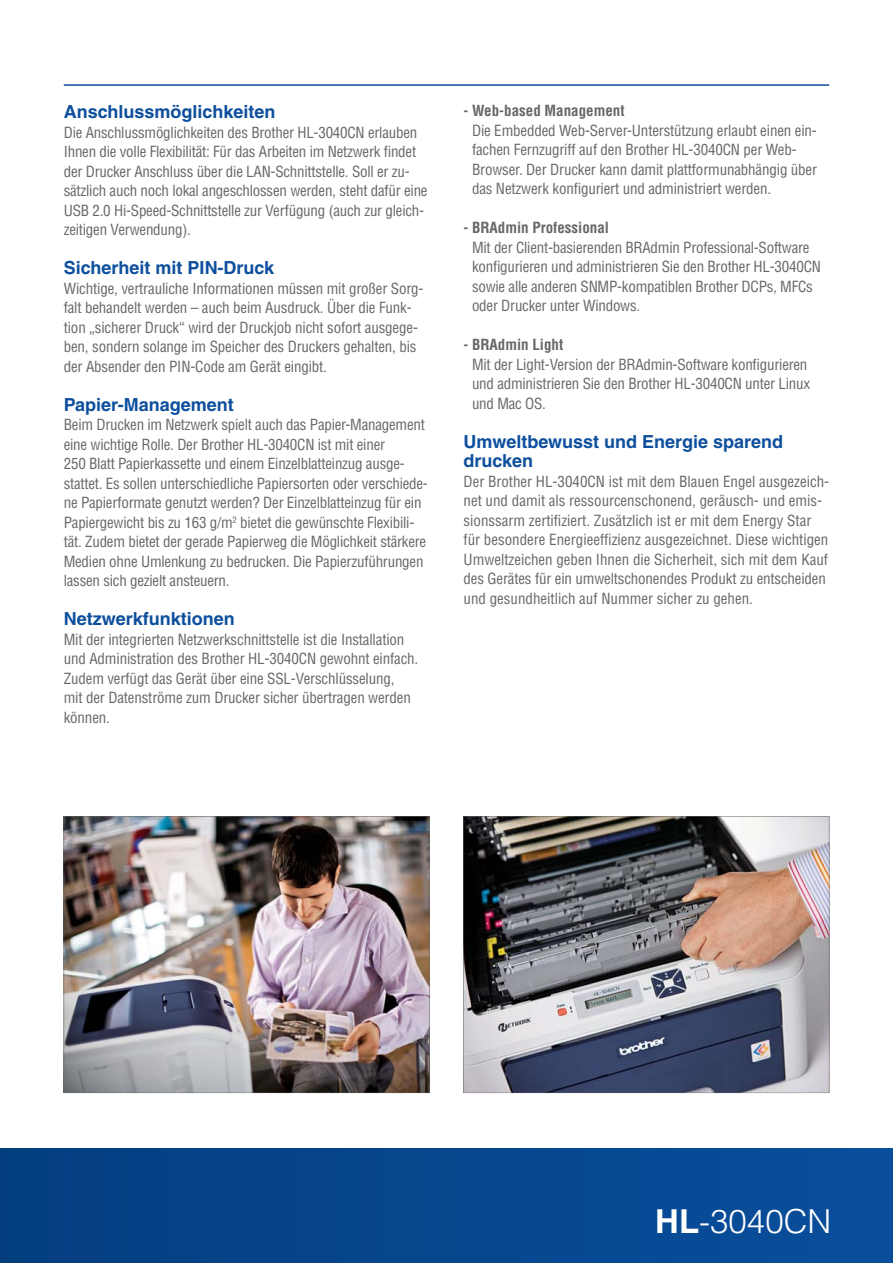
<style>
.page{position:relative;width:893px;height:1263px;background:#fff}
.page>*{position:absolute;margin:0;border:0;box-sizing:border-box;transform-origin:0 0}
.t1{font:300 33px "Helvetica LT";color:#fff}
.t2{font:700 18px/19.5px "Helvetica LT";color:#0d4f9d}
.t3{font:condensed 15px/19.5px "Helvetica LT";letter-spacing:-.015em;color:#676766}
.t4{font:700 condensed 15px "Helvetica LT";color:#676766}
.s1{font-weight:700}
</style>
<div class="page">
<div style="left:0;top:1148px;width:893px;height:115px;background:linear-gradient(to right,#033d7f,#094f9d)"></div>
<img style="left:464px;top:817px;width:365px;height:276px">
<img style="left:64px;top:817px;width:365px;height:276px">
<hr style="left:64px;top:84px;width:765px;height:2px;background:#0d4f9d">
<p class="t2" style="left:64px;top:104px;width:213px">Anschlussmöglichkeiten</p>
<p class="t3" style="left:64px;top:123px;width:365px">Die Anschlussmöglichkeiten des Brother HL-3040CN erlauben Ihnen die volle Flexibilität: Für das Arbeiten im Netzwerk findet der Drucker Anschluss über die LAN-Schnittstelle. Soll er zu&shy;sätzlich auch noch lokal angeschlossen werden, steht dafür eine USB 2.0 Hi-Speed-Schnittstelle zur Verfügung (auch zur gleich&shy;zeitigen Verwendung).</p>
<p class="t2" style="left:64px;top:260px;width:212px">Sicherheit mit PIN-Druck</p>
<p class="t3" style="left:64px;top:279px;width:361px">Wichtige, vertrauliche Informationen müssen mit großer Sorg&shy;falt behandelt werden – auch beim Ausdruck. Über die Funk&shy;tion „sicherer Druck“ wird der Druckjob nicht sofort ausgege&shy;ben, sondern solange im Speicher des Druckers gehalten, bis der Absender den PIN-Code am Gerät eingibt.</p>
<p class="t2" style="left:64px;top:397px;width:172px">Papier-Management</p>
<p class="t3" style="left:64px;top:416px;width:366px">Beim Drucken im Netzwerk spielt auch das Papier-Management eine wichtige Rolle. Der Brother HL-3040CN ist mit einer<br>250 Blatt Papierkassette und einem Einzelblatteinzug ausge&shy;stattet. Es sollen unterschiedliche Papiersorten oder verschiede&shy;ne Papierformate genutzt werden? Der Einzelblatteinzug für ein Papiergewicht bis zu 163 g/m<sup>2</sup> bietet die gewünschte Flexibili&shy;tät. Zudem bietet der gerade Papierweg die Möglichkeit stärkere Medien ohne Umlenkung zu bedrucken. Die Papierzuführungen lassen sich gezielt ansteuern.</p>
<p class="t2" style="left:64px;top:611px;width:173px">Netzwerkfunktionen</p>
<p class="t3" style="left:64px;top:630px;width:356px">Mit der integrierten Netzwerkschnittstelle ist die Installation und Administration des Brother HL-3040CN gewohnt einfach.<br>Zudem verfügt das Gerät über eine SSL-Verschlüsselung,<br>mit der Datenströme zum Drucker sicher übertragen werden können.</p>
<p class="t4" style="left:463px;top:104px;width:163px">- Web-based Management</p>
<p class="t3" style="left:472px;top:121px;width:347px">Die Embedded Web-Server-Unterstützung erlaubt einen ein&shy;fachen Fernzugriff auf den Brother HL-3040CN per Web-Browser. Der Drucker kann damit plattformunabhängig über das Netzwerk konfiguriert und administriert werden.</p>
<p class="t4" style="left:463px;top:221px;width:147px">- BRAdmin Professional</p>
<p class="t3" style="left:472px;top:238px;width:350px">Mit der Client-basierenden BRAdmin Professional-Software konfigurieren und administrieren Sie den Brother HL-3040CN sowie alle anderen SNMP-kompatiblen Brother DCPs, MFCs oder Drucker unter Windows.</p>
<p class="t4" style="left:463px;top:338px;width:101px">- BRAdmin Light</p>
<p class="t3" style="left:472px;top:355px;width:339px">Mit der Light-Version der BRAdmin-Software konfigurieren und administrieren Sie den Brother HL-3040CN unter Linux und Mac OS.</p>
<p class="t2" style="left:463px;top:434px;width:321px">Umweltbewusst und Energie sparend drucken</p>
<p class="t3" style="left:463px;top:472px;width:367px">Der Brother HL-3040CN ist mit dem Blauen Engel ausgezeich&shy;net und damit als ressourcenschonend, geräusch- und emis&shy;sionssarm zertifiziert. Zusätzlich ist er mit dem Energy Star für besondere Energieeffizienz ausgezeichnet. Diese wichtigen Umweltzeichen geben Ihnen die Sicherheit, sich mit dem Kauf des Gerätes für ein umweltschonendes Produkt zu entscheiden und gesundheitlich auf Nummer sicher zu gehen.</p>
<h1 class="t1" style="left:655px;top:1200px;width:178px"><span class="s1">HL</span>-3040CN</h1>
</div>
